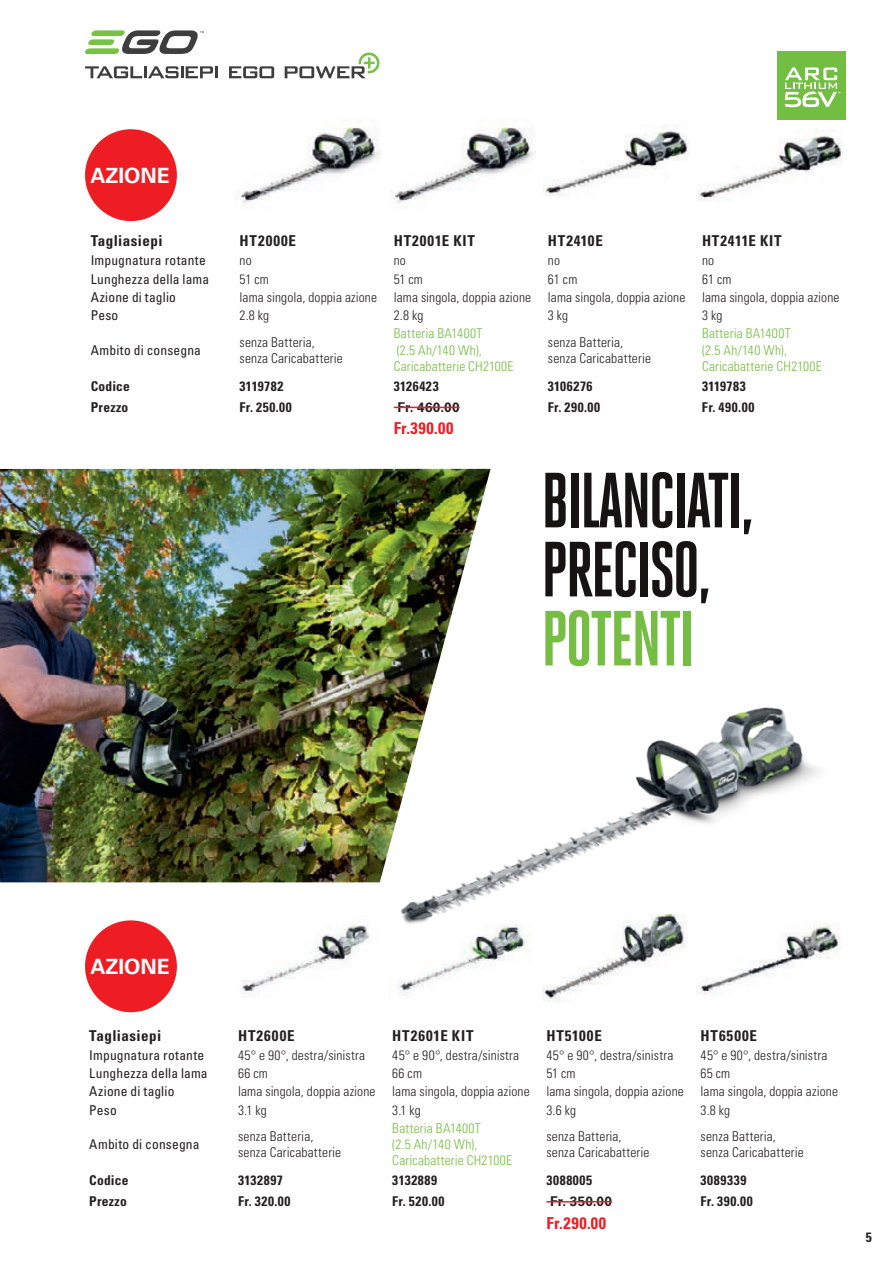
<style>
.page{position:relative;width:893px;height:1263px;background:#fff}
.page>*{position:absolute;margin:0;border:0;box-sizing:border-box;transform-origin:0 0}
.t1{font:700 78px/69px "Heroic Condensed";letter-spacing:-.035em;color:#171313}
.t2{font:700 78px "Heroic Condensed";letter-spacing:-.035em;color:#75be43}
.t3{font:700 21px "Univers LT Std";color:#fff}
.t4{font:700 condensed 16.5px "Univers LT Std";letter-spacing:.04em;color:#ee1d23}
.t5{font:700 condensed 15px "Univers LT Std";letter-spacing:.055em;color:#231f20}
.t6{font:700 condensed 15px "Univers LT Std";letter-spacing:.03em;color:#231f20}
.t7{font:300 condensed 13.5px/16.2px "Univers LT Std";letter-spacing:.01em;color:#231f20}
.t8{font:300 condensed 13.5px/16.2px "Univers LT Std";letter-spacing:.015em;color:#75be43}
.t9{font:condensed 13.5px "Univers LT Pro";letter-spacing:.015em;color:#231f20}
.t10{font:700 condensed 13.5px "Univers LT Std";letter-spacing:.04em;color:#231f20}
.t11{font:700 13.5px "Univers LT Std";letter-spacing:.025em;color:#231f20}
</style>
<div class="page">
<img style="left:0;top:469px;width:491px;height:413px">
<img style="left:347px;top:637px;width:472px;height:270px">
<div style="left:777px;top:52px;width:68px;height:68px;background:#72be43"></div>
<svg style="left:785px;top:68px;width:55px;height:25px"></svg>
<svg style="left:85px;top:30px;width:119px;height:24px"></svg>
<svg style="left:85px;top:66px;width:132px;height:12px"></svg>
<svg style="left:229px;top:66px;width:45px;height:12px"></svg>
<svg style="left:285px;top:53px;width:94px;height:25px"></svg>
<img style="left:235px;top:119px;width:146px;height:89px">
<img style="left:389px;top:119px;width:146px;height:89px">
<img style="left:544px;top:125px;width:144px;height:72px">
<img style="left:698px;top:93px;width:145px;height:108px">
<hr style="left:394px;top:407px;width:65px;height:1px;background:#ee1d23">
<img style="left:242px;top:924px;width:127px;height:72px">
<img style="left:397px;top:907px;width:134px;height:88px">
<img style="left:542px;top:914px;width:144px;height:89px">
<img style="left:696px;top:887px;width:144px;height:108px">
<hr style="left:546px;top:1201px;width:66px;height:1px;background:#ee1d23">
<div style="left:85px;top:129px;width:92px;height:92px;background:#ee1d23;border-radius:50%"></div>
<div style="left:85px;top:920px;width:92px;height:92px;background:#ee1d23;border-radius:50%"></div>
<h2 class="t3" style="left:90px;top:163px;width:81px">AZIONE</h2>
<p class="t6" style="left:91px;top:232px;width:73px">Tagliasiepi</p>
<p class="t5" style="left:240px;top:232px;width:58px">HT2000E</p>
<p class="t5" style="left:394px;top:232px;width:83px">HT2001E KIT</p>
<p class="t5" style="left:548px;top:232px;width:57px">HT2410E</p>
<p class="t5" style="left:702px;top:232px;width:81px">HT2411E KIT</p>
<p class="t9" style="left:91px;top:252px;width:117px">Impugnatura rotante</p>
<p class="t7" style="left:240px;top:253px;width:14px">no</p>
<p class="t7" style="left:394px;top:253px;width:14px">no</p>
<p class="t7" style="left:548px;top:253px;width:14px">no</p>
<p class="t7" style="left:702px;top:253px;width:14px">no</p>
<p class="t9" style="left:91px;top:270px;width:120px">Lunghezza della lama</p>
<p class="t7" style="left:240px;top:271px;width:31px">51 cm</p>
<p class="t7" style="left:394px;top:271px;width:31px">51 cm</p>
<p class="t7" style="left:548px;top:271px;width:31px">61 cm</p>
<p class="t7" style="left:702px;top:271px;width:31px">61 cm</p>
<p class="t9" style="left:91px;top:289px;width:87px">Azione di taglio</p>
<p class="t7" style="left:240px;top:289px;width:601px">lama singola, doppia azione lama singola, doppia azione lama singola, doppia azione lama singola, doppia azione</p>
<p class="t9" style="left:91px;top:307px;width:29px">Peso</p>
<p class="t7" style="left:240px;top:307px;width:31px">2.8 kg</p>
<p class="t7" style="left:394px;top:307px;width:31px">2.8 kg</p>
<p class="t7" style="left:548px;top:307px;width:22px">3 kg</p>
<p class="t7" style="left:702px;top:307px;width:22px">3 kg</p>
<p class="t9" style="left:91px;top:341px;width:112px">Ambito di consegna</p>
<p class="t7" style="left:240px;top:334px;width:105px">senza Batteria, senza Caricabatterie</p>
<p class="t8" style="left:394px;top:326px;width:121px">Batteria BA1400T<br>(2.5 Ah/140 Wh),<br>Caricabatterie CH2100E</p>
<p class="t7" style="left:548px;top:334px;width:105px">senza Batteria, senza Caricabatterie</p>
<p class="t8" style="left:702px;top:326px;width:121px">Batteria BA1400T<br>(2.5 Ah/140 Wh),<br>Caricabatterie CH2100E</p>
<p class="t10" style="left:91px;top:378px;width:41px">Codice</p>
<p class="t10" style="left:240px;top:378px;width:45px">3119782</p>
<p class="t10" style="left:394px;top:378px;width:46px">3126423</p>
<p class="t10" style="left:548px;top:378px;width:46px">3106276</p>
<p class="t10" style="left:702px;top:378px;width:45px">3119783</p>
<p class="t10" style="left:91px;top:399px;width:39px">Prezzo</p>
<p class="t10" style="left:240px;top:399px;width:54px">Fr. 250.00</p>
<p class="t11" style="left:397px;top:399px;width:64px">Fr. 460.00</p>
<p class="t10" style="left:548px;top:399px;width:54px">Fr. 290.00</p>
<p class="t10" style="left:702px;top:399px;width:54px">Fr. 490.00</p>
<p class="t4" style="left:394px;top:418px;width:61px">Fr.390.00</p>
<h1 class="t1" style="left:541px;top:466px;width:215px">BILANCIATI,<br>PRECISO,</h1>
<h1 class="t2" style="left:541px;top:595px;width:155px">POTENTI</h1>
<h2 class="t3" style="left:90px;top:954px;width:81px">AZIONE</h2>
<p class="t6" style="left:89px;top:1026px;width:73px">Tagliasiepi</p>
<p class="t5" style="left:238px;top:1026px;width:58px">HT2600E</p>
<p class="t5" style="left:392px;top:1026px;width:83px">HT2601E KIT</p>
<p class="t5" style="left:546px;top:1026px;width:57px">HT5100E</p>
<p class="t5" style="left:701px;top:1026px;width:58px">HT6500E</p>
<p class="t9" style="left:89px;top:1046px;width:117px">Impugnatura rotante</p>
<p class="t7" style="left:238px;top:1047px;width:128px">45° e 90°, destra/sinistra</p>
<p class="t7" style="left:392px;top:1047px;width:128px">45° e 90°, destra/sinistra</p>
<p class="t7" style="left:546px;top:1047px;width:128px">45° e 90°, destra/sinistra</p>
<p class="t7" style="left:701px;top:1047px;width:128px">45° e 90°, destra/sinistra</p>
<p class="t9" style="left:89px;top:1065px;width:120px">Lunghezza della lama</p>
<p class="t7" style="left:238px;top:1065px;width:31px">66 cm</p>
<p class="t7" style="left:392px;top:1065px;width:31px">66 cm</p>
<p class="t7" style="left:546px;top:1065px;width:31px">51 cm</p>
<p class="t7" style="left:701px;top:1065px;width:31px">65 cm</p>
<p class="t9" style="left:89px;top:1083px;width:87px">Azione di taglio</p>
<p class="t7" style="left:238px;top:1083px;width:601px">lama singola, doppia azione lama singola, doppia azione lama singola, doppia azione lama singola, doppia azione</p>
<p class="t9" style="left:89px;top:1101px;width:29px">Peso</p>
<p class="t7" style="left:238px;top:1102px;width:30px">3.1 kg</p>
<p class="t7" style="left:392px;top:1102px;width:30px">3.1 kg</p>
<p class="t7" style="left:546px;top:1102px;width:31px">3.6 kg</p>
<p class="t7" style="left:701px;top:1102px;width:31px">3.8 kg</p>
<p class="t9" style="left:89px;top:1136px;width:112px">Ambito di consegna</p>
<p class="t7" style="left:238px;top:1128px;width:105px">senza Batteria, senza Caricabatterie</p>
<p class="t8" style="left:392px;top:1120px;width:121px">Batteria BA1400T<br>(2.5 Ah/140 Wh),<br>Caricabatterie CH2100E</p>
<p class="t7" style="left:546px;top:1128px;width:105px">senza Batteria, senza Caricabatterie</p>
<p class="t7" style="left:701px;top:1128px;width:105px">senza Batteria, senza Caricabatterie</p>
<p class="t10" style="left:89px;top:1172px;width:41px">Codice</p>
<p class="t10" style="left:238px;top:1172px;width:46px">3132897</p>
<p class="t10" style="left:392px;top:1172px;width:46px">3132889</p>
<p class="t10" style="left:546px;top:1172px;width:47px">3088005</p>
<p class="t10" style="left:701px;top:1172px;width:47px">3089339</p>
<p class="t10" style="left:89px;top:1193px;width:39px">Prezzo</p>
<p class="t10" style="left:238px;top:1193px;width:54px">Fr. 320.00</p>
<p class="t10" style="left:392px;top:1193px;width:54px">Fr. 520.00</p>
<p class="t11" style="left:550px;top:1193px;width:63px">Fr. 350.00</p>
<p class="t10" style="left:701px;top:1193px;width:54px">Fr. 390.00</p>
<p class="t4" style="left:546px;top:1212px;width:61px">Fr.290.00</p>
<p class="t10" style="left:866px;top:1228px;width:7px">5</p>
</div>
